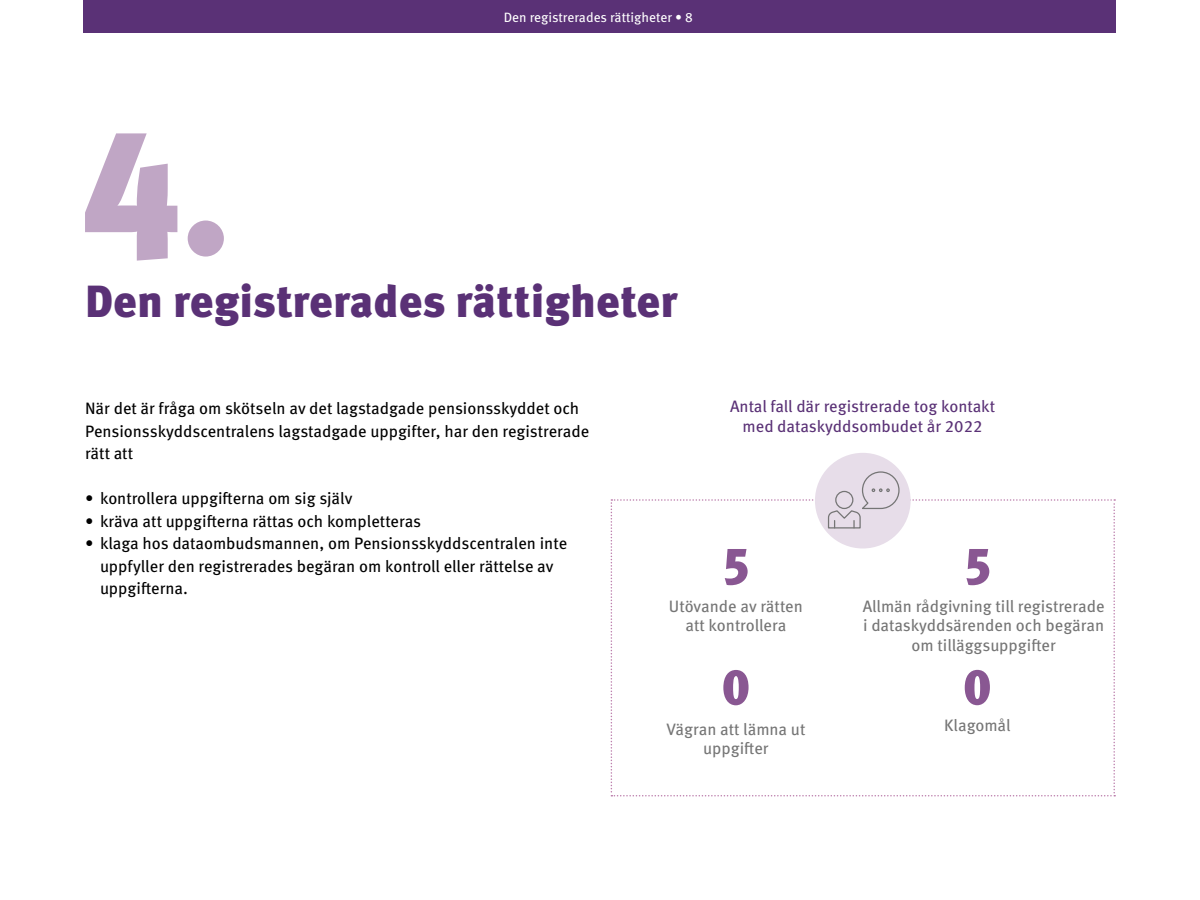
<style>
.page{position:relative;width:1200px;height:900px;background:#fff}
.page>*{position:absolute;margin:0;border:0;box-sizing:border-box;transform-origin:0 0}
.kuvanumero{font:900 51px "Meta Pro";color:#895792}
.H1_otsikko{font:900 45px "Meta Pro";color:#5a3176}
.Leipä{font:16.5px/22.5px "Meta Pro";color:#000}
.kuvatekstiotsikko{font:16.5px/19.5px "Meta Pro";color:#757575;text-align:center}
.kuvatekstiotsikko-2{font:16.5px/19.5px "Meta Pro";color:#5a3176;text-align:center}
.t1{font:13.5px "Meta Pro";color:#fff}
</style>
<div class="page">
<svg style="left:85px;top:133px;width:139px;height:128px"></svg>
<div style="left:84px;top:0;width:1032px;height:32px;background:#5a3176"></div>
<div style="left:815px;top:453px;width:96px;height:96px;background:#e7dde9;border-radius:50%"></div>
<svg style="left:611px;top:471px;width:504px;height:325px"></svg>
<p class="t1" style="left:504px;top:7px;width:191px">Den registrerades rättigheter • 8</p>
<h1 class="H1_otsikko" style="left:85px;top:266px;width:594px">Den registrerades rättigheter</h1>
<p class="Leipä" style="left:85px;top:396px;width:506px">När det är fråga om skötseln av det lagstadgade pensionsskyddet och<br>Pensionsskyddscentralens lagstadgade uppgifter, har den registrerade rätt att</p>
<p class="Leipä" style="left:85px;top:486px;width:269px">• kontrollera uppgifterna om sig själv</p>
<p class="Leipä" style="left:85px;top:508px;width:338px">• kräva att uppgifterna rättas och kompletteras</p>
<p class="Leipä" style="left:100px;top:531px;width:469px;text-indent:-15px">• klaga hos dataombudsmannen, om Pensionsskyddscentralen inte uppfyller den registrerades begäran om kontroll eller rättelse av uppgifterna.</p>
<p class="kuvatekstiotsikko-2" style="left:730px;top:396px;width:267px">Antal fall där registrerade tog kontakt med dataskyddsombudet år 2022</p>
<p class="kuvanumero" style="left:721px;top:525px;width:31px">5</p>
<p class="kuvanumero" style="left:963px;top:525px;width:31px">5</p>
<p class="kuvatekstiotsikko" style="left:669px;top:595px;width:135px">Utövande av rätten att kontrollera</p>
<p class="kuvatekstiotsikko" style="left:863px;top:595px;width:243px">Allmän rådgivning till registrerade i dataskyddsärenden och begäran om tilläggsuppgifter</p>
<p class="kuvanumero" style="left:721px;top:646px;width:31px">0</p>
<p class="kuvatekstiotsikko" style="left:667px;top:718px;width:140px">Vägran att lämna ut uppgifter</p>
<h1 class="kuvanumero" style="left:963px;top:646px;width:31px">0</h1>
<p class="kuvatekstiotsikko" style="left:944px;top:715px;width:68px">Klagomål</p>
</div>
